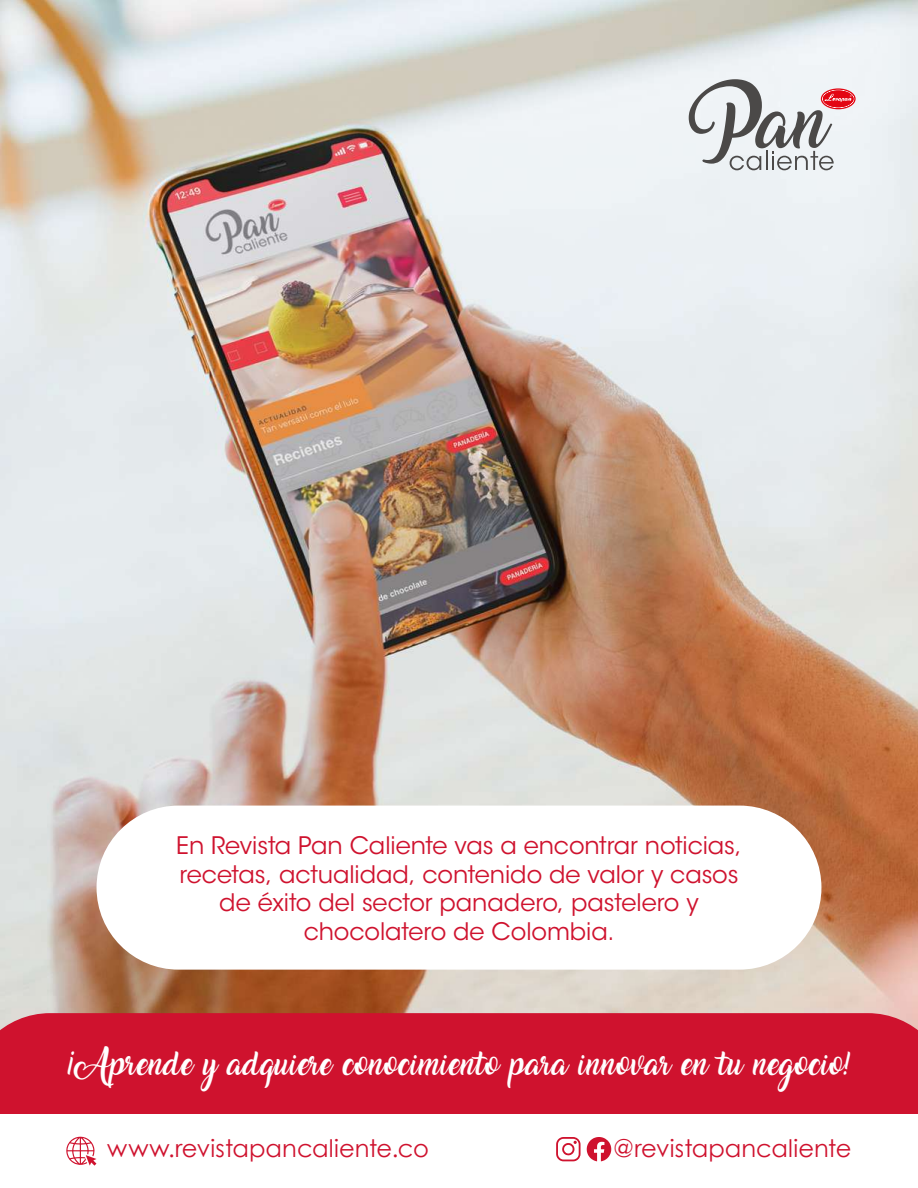
<style>
.page{position:relative;width:918px;height:1188px;background:#fff}
.page>*{position:absolute;margin:0;border:0;box-sizing:border-box;transform-origin:0 0}
.t1{font:24.15px "Century Gothic";color:#cf122e}
.t2{font:24px/28.8px "ITC Avant Garde Std";letter-spacing:-.005em;color:#cf122e;text-align:center}
.t3{font:21px "Amarillo";letter-spacing:.015em;color:#fff}
</style>
<div class="page">
<img style="left:0;top:0;width:918px;height:1013px">
<div style="left:97px;top:806px;width:724px;height:164px;background:#fff;border-radius:82px"></div>
<div style="left:0;top:1013px;width:918px;height:101px;background:#cf122e"></div>
<svg style="left:556px;top:1137px;width:25px;height:24px"></svg>
<svg style="left:587px;top:1137px;width:24px;height:24px"></svg>
<svg style="left:66px;top:1136px;width:30px;height:30px"></svg>
<svg style="left:821px;top:88px;width:35px;height:21px"></svg>
<svg style="left:689px;top:79px;width:165px;height:91px"></svg>
<p class="t2" style="left:176px;top:831px;width:567px">En Revista Pan Caliente vas a encontrar noticias, recetas, actualidad, contenido de valor y casos de éxito del sector panadero, pastelero y chocolatero de Colombia.</p>
<p class="t3" style="left:69px;top:1056px;width:782px">¡Aprende y adquiere conocimiento para innovar en tu negocio!</p>
<p class="t1" style="left:107px;top:1132px;width:323px">www.revistapancaliente.co</p>
<p class="t1" style="left:613px;top:1132px;width:240px">@revistapancaliente</p>
</div>
